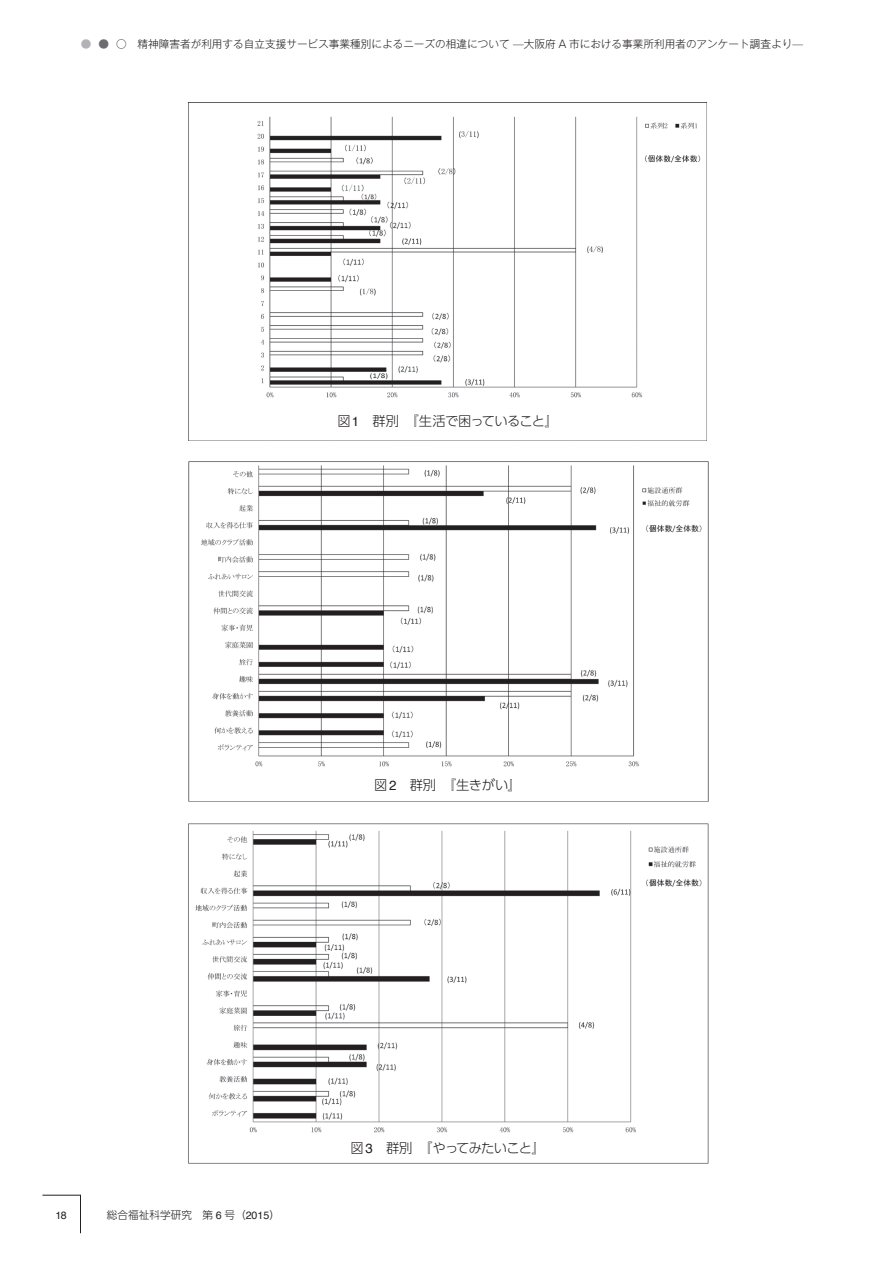
<style>
.page{position:relative;width:893px;height:1263px;background:#fff}
.page>*{position:absolute;margin:0;border:0;box-sizing:border-box;transform-origin:0 0}
.t1{font:300 13.35px "UD Shin Go Pro";letter-spacing:-.045em;color:#231f20}
.t2{font:300 10.65px "Gothic MB101 Pro";color:#231f20}
.t3{font:300 10.65px "UD Shin Go Pro";color:#231f20}
.t4{font:300 10.65px "Gothic MB101 Pro";color:#b2b3b7}
.t5{font:10.65px "Helvetica";color:#231f20}
.s1{color:#6c6d70}
.s2{color:#231f20}
.s3{font-family:"Helvetica";font-weight:400}
</style>
<div class="page">
<svg style="left:42px;top:1195px;width:39px;height:39px"></svg>
<img style="left:188px;top:102px;width:519px;height:339px">
<img style="left:188px;top:461px;width:521px;height:341px">
<img style="left:188px;top:823px;width:521px;height:341px">
<p class="t4" style="left:81px;top:35px;width:48px">● <span class="s1">●</span> <span class="s2">○</span></p>
<p class="t2" style="left:138px;top:35px;width:667px">精神障害者が利用する自立支援サービス事業種別によるニーズの相違について —大阪府 A 市における事業所利用者のアンケート調査より—</p>
<p class="t1" style="left:337px;top:410px;width:222px">図<span class="s3">1</span> 群別『生活で困っていること』</p>
<p class="t1" style="left:374px;top:774px;width:149px">図<span class="s3">2</span> 群別『生きがい』</p>
<p class="t5" style="left:56px;top:1207px;width:13px">18</p>
<p class="t3" style="left:107px;top:1206px;width:175px">総合福祉科学研究 第 <span class="s3">6</span> 号（<span class="s3">2015</span>）</p>
<p class="t1" style="left:350px;top:1137px;width:196px">図 <span class="s3">3</span> 群別『やってみたいこと』</p>
</div>
